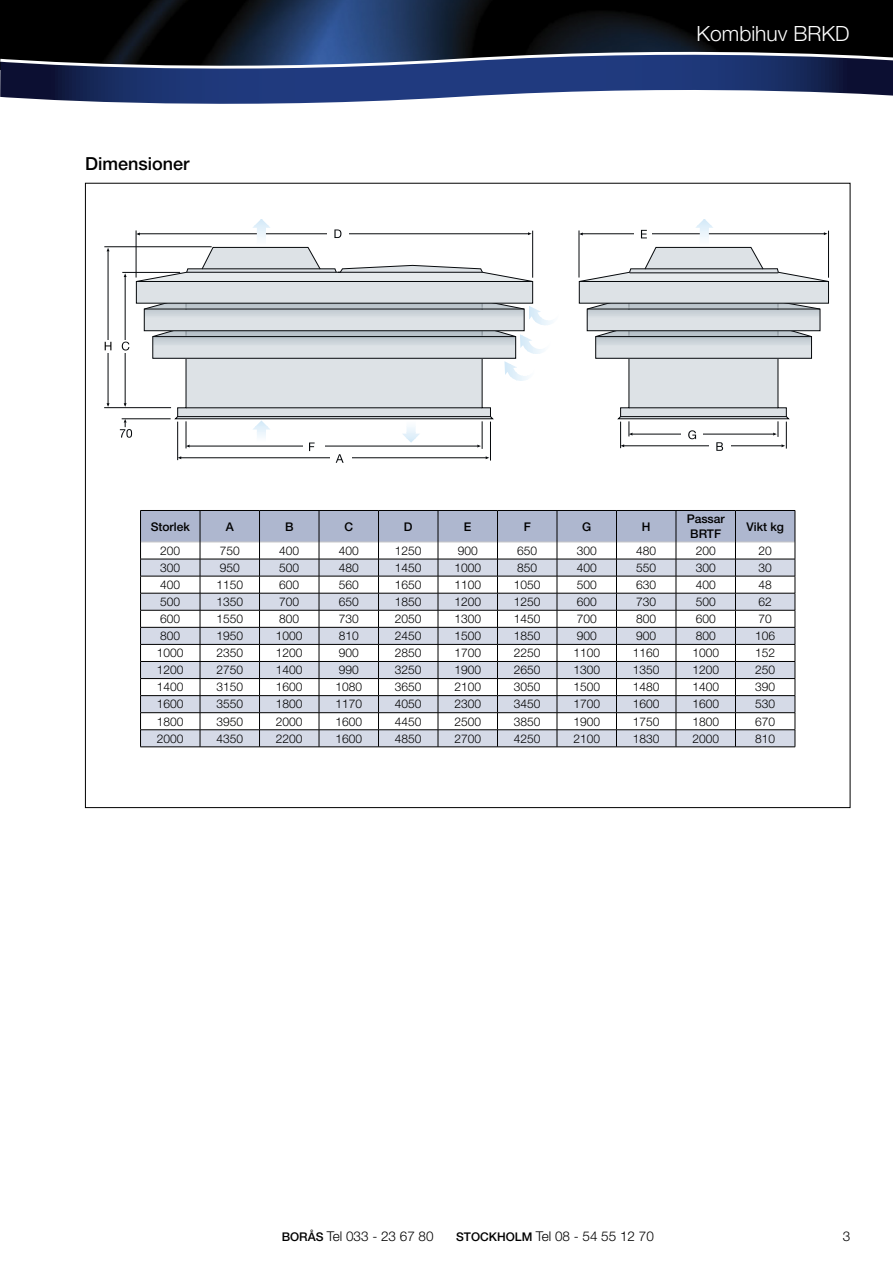
<style>
.page{position:relative;width:893px;height:1263px;background:#fff}
.page>*{position:absolute;margin:0;border:0;box-sizing:border-box;transform-origin:0 0}
.t1{font:300 21px "Helvetica Neue LT Std";color:#fff}
.t2{font:500 18px "Helvetica Neue LT Std";color:#000}
.t3{font:300 13.5px "Helvetica Neue LT Std";color:#000}
.t4{font:300 12px "Helvetica Neue LT Std";color:#000}
.t5{font:500 12px/14.4px "Helvetica Neue LT Std";color:#000}
.s1{font-weight:500;font-size:12px}
</style>
<div class="page">
<img style="left:0;top:0;width:893px;height:45px">
<svg style="left:0;top:79px;width:893px;height:25px"></svg>
<svg style="left:0;top:45px;width:893px;height:34px"></svg>
<hr style="left:140px;top:747px;width:60px;height:1px;background:#000">
<hr style="left:200px;top:747px;width:60px;height:1px;background:#000">
<hr style="left:260px;top:747px;width:59px;height:1px;background:#000">
<hr style="left:319px;top:747px;width:59px;height:1px;background:#000">
<hr style="left:378px;top:747px;width:60px;height:1px;background:#000">
<hr style="left:438px;top:747px;width:59px;height:1px;background:#000">
<hr style="left:497px;top:747px;width:60px;height:1px;background:#000">
<hr style="left:557px;top:747px;width:59px;height:1px;background:#000">
<hr style="left:616px;top:747px;width:60px;height:1px;background:#000">
<hr style="left:676px;top:747px;width:59px;height:1px;background:#000">
<hr style="left:735px;top:747px;width:60px;height:1px;background:#000">
<svg style="left:140px;top:510px;width:656px;height:237px"></svg>
<svg style="left:578px;top:219px;width:251px;height:232px"></svg>
<hr style="left:645px;top:268px;width:118px;height:1px;background:#06090c">
<hr style="left:104px;top:246px;width:108px;height:1px;background:#06090c">
<hr style="left:104px;top:407px;width:67px;height:1px;background:#06090c">
<hr style="left:108px;top:251px;width:1px;height:154px;background:#06090c">
<div style="left:106px;top:340px;width:5px;height:12px;background:#fff"></div>
<svg style="left:120px;top:219px;width:433px;height:244px"></svg>
<svg style="left:105px;top:342px;width:6px;height:8px"></svg>
<h2 class="t2" style="left:85px;top:153px;width:106px">Dimensioner</h2>
<h1 class="t1" style="left:696px;top:21px;width:154px">Kombihuv BRKD</h1>
<p class="t5" style="left:151px;top:519px;width:41px">Storlek</p>
<p class="t5" style="left:226px;top:519px;width:10px">A</p>
<p class="t5" style="left:285px;top:519px;width:10px">B</p>
<p class="t5" style="left:344px;top:519px;width:10px">C</p>
<p class="t5" style="left:404px;top:519px;width:10px">D</p>
<p class="t5" style="left:464px;top:519px;width:9px">E</p>
<p class="t5" style="left:524px;top:519px;width:9px">F</p>
<p class="t5" style="left:582px;top:519px;width:11px">G</p>
<p class="t5" style="left:642px;top:519px;width:10px">H</p>
<p class="t5" style="left:687px;top:512px;width:40px">Passar<br>BRTF</p>
<p class="t5" style="left:746px;top:519px;width:39px">Vikt kg</p>
<p class="t4" style="left:160px;top:543px;width:22px">200</p>
<p class="t4" style="left:220px;top:543px;width:22px">750</p>
<p class="t4" style="left:279px;top:543px;width:22px">400</p>
<p class="t4" style="left:339px;top:543px;width:22px">400</p>
<p class="t4" style="left:395px;top:543px;width:28px">1250</p>
<p class="t4" style="left:458px;top:543px;width:22px">900</p>
<p class="t4" style="left:517px;top:543px;width:22px">650</p>
<p class="t4" style="left:577px;top:543px;width:22px">300</p>
<p class="t4" style="left:636px;top:543px;width:22px">480</p>
<p class="t4" style="left:696px;top:543px;width:22px">200</p>
<p class="t4" style="left:758px;top:543px;width:15px">20</p>
<p class="t4" style="left:160px;top:560px;width:22px">300</p>
<p class="t4" style="left:220px;top:560px;width:22px">950</p>
<p class="t4" style="left:279px;top:560px;width:22px">500</p>
<p class="t4" style="left:339px;top:560px;width:22px">480</p>
<p class="t4" style="left:395px;top:560px;width:28px">1450</p>
<p class="t4" style="left:454px;top:560px;width:28px">1000</p>
<p class="t4" style="left:517px;top:560px;width:22px">850</p>
<p class="t4" style="left:577px;top:560px;width:22px">400</p>
<p class="t4" style="left:636px;top:560px;width:22px">550</p>
<p class="t4" style="left:696px;top:560px;width:22px">300</p>
<p class="t4" style="left:758px;top:560px;width:15px">30</p>
<p class="t4" style="left:160px;top:577px;width:22px">400</p>
<p class="t4" style="left:216px;top:577px;width:28px">1150</p>
<p class="t4" style="left:279px;top:577px;width:22px">600</p>
<p class="t4" style="left:339px;top:577px;width:22px">560</p>
<p class="t4" style="left:395px;top:577px;width:28px">1650</p>
<p class="t4" style="left:454px;top:577px;width:28px">1100</p>
<p class="t4" style="left:514px;top:577px;width:28px">1050</p>
<p class="t4" style="left:577px;top:577px;width:22px">500</p>
<p class="t4" style="left:636px;top:577px;width:22px">630</p>
<p class="t4" style="left:696px;top:577px;width:22px">400</p>
<p class="t4" style="left:758px;top:577px;width:15px">48</p>
<p class="t4" style="left:160px;top:594px;width:22px">500</p>
<p class="t4" style="left:216px;top:594px;width:28px">1350</p>
<p class="t4" style="left:279px;top:594px;width:22px">700</p>
<p class="t4" style="left:339px;top:594px;width:22px">650</p>
<p class="t4" style="left:395px;top:594px;width:28px">1850</p>
<p class="t4" style="left:454px;top:594px;width:28px">1200</p>
<p class="t4" style="left:514px;top:594px;width:28px">1250</p>
<p class="t4" style="left:577px;top:594px;width:22px">600</p>
<p class="t4" style="left:636px;top:594px;width:22px">730</p>
<p class="t4" style="left:696px;top:594px;width:22px">500</p>
<p class="t4" style="left:758px;top:594px;width:15px">62</p>
<p class="t4" style="left:160px;top:611px;width:22px">600</p>
<p class="t4" style="left:216px;top:611px;width:28px">1550</p>
<p class="t4" style="left:279px;top:611px;width:22px">800</p>
<p class="t4" style="left:339px;top:611px;width:22px">730</p>
<p class="t4" style="left:395px;top:611px;width:28px">2050</p>
<p class="t4" style="left:454px;top:611px;width:28px">1300</p>
<p class="t4" style="left:514px;top:611px;width:28px">1450</p>
<p class="t4" style="left:577px;top:611px;width:22px">700</p>
<p class="t4" style="left:636px;top:611px;width:22px">800</p>
<p class="t4" style="left:696px;top:611px;width:22px">600</p>
<p class="t4" style="left:758px;top:611px;width:15px">70</p>
<p class="t4" style="left:160px;top:628px;width:22px">800</p>
<p class="t4" style="left:216px;top:628px;width:28px">1950</p>
<p class="t4" style="left:276px;top:628px;width:28px">1000</p>
<p class="t4" style="left:339px;top:628px;width:22px">810</p>
<p class="t4" style="left:395px;top:628px;width:28px">2450</p>
<p class="t4" style="left:454px;top:628px;width:28px">1500</p>
<p class="t4" style="left:514px;top:628px;width:28px">1850</p>
<p class="t4" style="left:577px;top:628px;width:22px">900</p>
<p class="t4" style="left:636px;top:628px;width:22px">900</p>
<p class="t4" style="left:696px;top:628px;width:22px">800</p>
<p class="t4" style="left:755px;top:628px;width:22px">106</p>
<p class="t4" style="left:157px;top:646px;width:28px">1000</p>
<p class="t4" style="left:216px;top:646px;width:28px">2350</p>
<p class="t4" style="left:276px;top:646px;width:28px">1200</p>
<p class="t4" style="left:339px;top:646px;width:22px">900</p>
<p class="t4" style="left:395px;top:646px;width:28px">2850</p>
<p class="t4" style="left:454px;top:646px;width:28px">1700</p>
<p class="t4" style="left:514px;top:646px;width:28px">2250</p>
<p class="t4" style="left:573px;top:646px;width:28px">1100</p>
<p class="t4" style="left:633px;top:646px;width:28px">1160</p>
<p class="t4" style="left:692px;top:646px;width:28px">1000</p>
<p class="t4" style="left:755px;top:646px;width:22px">152</p>
<p class="t4" style="left:157px;top:663px;width:28px">1200</p>
<p class="t4" style="left:216px;top:663px;width:28px">2750</p>
<p class="t4" style="left:276px;top:663px;width:28px">1400</p>
<p class="t4" style="left:339px;top:663px;width:22px">990</p>
<p class="t4" style="left:395px;top:663px;width:28px">3250</p>
<p class="t4" style="left:454px;top:663px;width:28px">1900</p>
<p class="t4" style="left:514px;top:663px;width:28px">2650</p>
<p class="t4" style="left:573px;top:663px;width:28px">1300</p>
<p class="t4" style="left:633px;top:663px;width:28px">1350</p>
<p class="t4" style="left:692px;top:663px;width:28px">1200</p>
<p class="t4" style="left:755px;top:663px;width:22px">250</p>
<p class="t4" style="left:157px;top:680px;width:28px">1400</p>
<p class="t4" style="left:216px;top:680px;width:28px">3150</p>
<p class="t4" style="left:276px;top:680px;width:28px">1600</p>
<p class="t4" style="left:335px;top:680px;width:28px">1080</p>
<p class="t4" style="left:395px;top:680px;width:28px">3650</p>
<p class="t4" style="left:454px;top:680px;width:28px">2100</p>
<p class="t4" style="left:514px;top:680px;width:28px">3050</p>
<p class="t4" style="left:573px;top:680px;width:28px">1500</p>
<p class="t4" style="left:633px;top:680px;width:28px">1480</p>
<p class="t4" style="left:692px;top:680px;width:28px">1400</p>
<p class="t4" style="left:755px;top:680px;width:22px">390</p>
<p class="t4" style="left:157px;top:697px;width:28px">1600</p>
<p class="t4" style="left:216px;top:697px;width:28px">3550</p>
<p class="t4" style="left:276px;top:697px;width:28px">1800</p>
<p class="t4" style="left:335px;top:697px;width:28px">1170</p>
<p class="t4" style="left:395px;top:697px;width:28px">4050</p>
<p class="t4" style="left:454px;top:697px;width:28px">2300</p>
<p class="t4" style="left:514px;top:697px;width:28px">3450</p>
<p class="t4" style="left:573px;top:697px;width:28px">1700</p>
<p class="t4" style="left:633px;top:697px;width:28px">1600</p>
<p class="t4" style="left:692px;top:697px;width:28px">1600</p>
<p class="t4" style="left:755px;top:697px;width:22px">530</p>
<p class="t4" style="left:157px;top:714px;width:28px">1800</p>
<p class="t4" style="left:216px;top:714px;width:28px">3950</p>
<p class="t4" style="left:276px;top:714px;width:28px">2000</p>
<p class="t4" style="left:335px;top:714px;width:28px">1600</p>
<p class="t4" style="left:395px;top:714px;width:28px">4450</p>
<p class="t4" style="left:454px;top:714px;width:28px">2500</p>
<p class="t4" style="left:514px;top:714px;width:28px">3850</p>
<p class="t4" style="left:573px;top:714px;width:28px">1900</p>
<p class="t4" style="left:633px;top:714px;width:28px">1750</p>
<p class="t4" style="left:692px;top:714px;width:28px">1800</p>
<p class="t4" style="left:755px;top:714px;width:22px">670</p>
<p class="t4" style="left:157px;top:731px;width:28px">2000</p>
<p class="t4" style="left:216px;top:731px;width:28px">4350</p>
<p class="t4" style="left:276px;top:731px;width:28px">2200</p>
<p class="t4" style="left:335px;top:731px;width:28px">1600</p>
<p class="t4" style="left:395px;top:731px;width:28px">4850</p>
<p class="t4" style="left:454px;top:731px;width:28px">2700</p>
<p class="t4" style="left:514px;top:731px;width:28px">4250</p>
<p class="t4" style="left:573px;top:731px;width:28px">2100</p>
<p class="t4" style="left:633px;top:731px;width:28px">1830</p>
<p class="t4" style="left:692px;top:731px;width:28px">2000</p>
<p class="t4" style="left:755px;top:731px;width:22px">810</p>
<p class="t3" style="left:282px;top:1228px;width:153px"><span class="s1">BORÅS</span> Tel 033 - 23 67 80</p>
<p class="t3" style="left:456px;top:1228px;width:199px"><span class="s1">STOCKHOLM</span> Tel 08 - 54 55 12 70</p>
<p class="t3" style="left:843px;top:1228px;width:9px">3</p>
</div>
